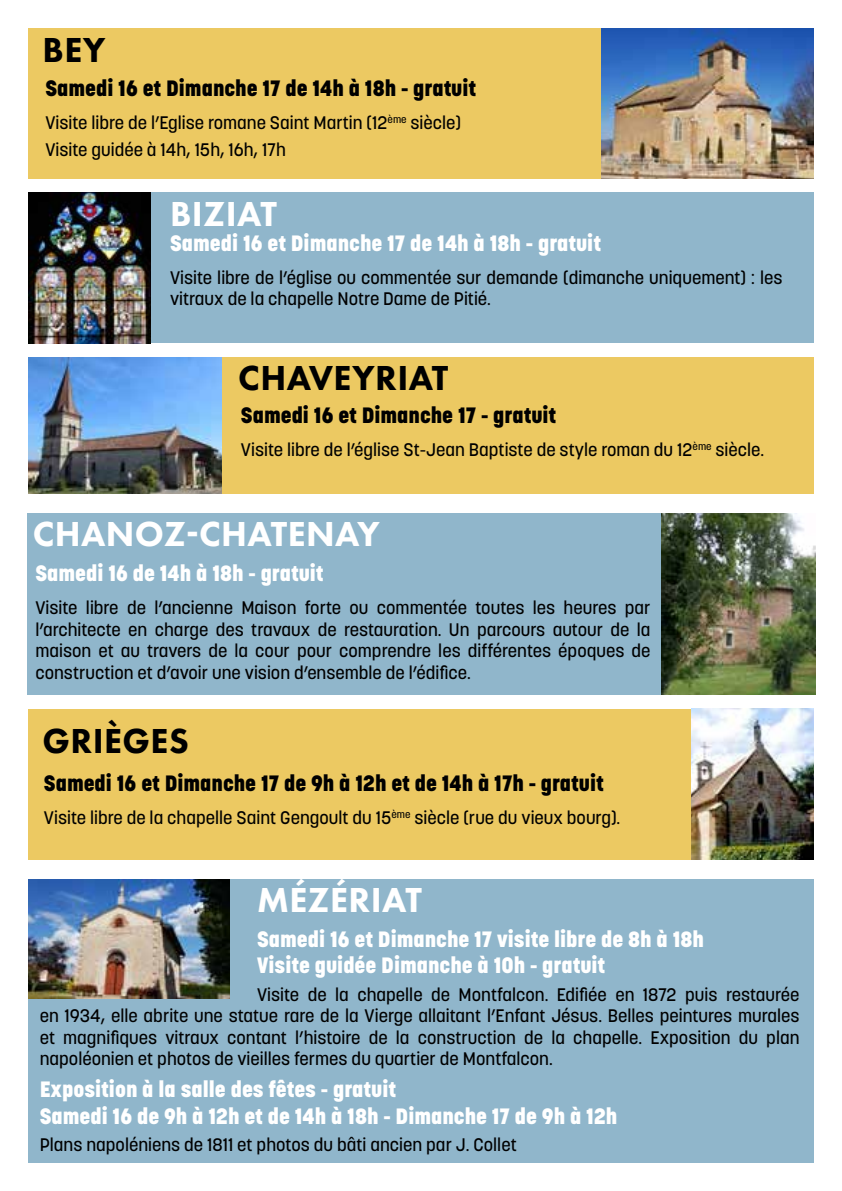
<style>
.page{position:relative;width:842px;height:1191px;background:#fff}
.page>*{position:absolute;margin:0;border:0;box-sizing:border-box;transform-origin:0 0}
.t1{font:800 36px "Futura PT";letter-spacing:.01em;color:#fff}
.t2{font:800 36px "Futura PT";letter-spacing:.01em;color:#000}
.t3{font:800 22px/26.4px "Korolev";color:#fff}
.t4{font:800 22px "Korolev";color:#000}
.t5{font:500 18px/21.6px "Korolev";color:#000}
</style>
<div class="page">
<div style="left:28px;top:28px;width:786px;height:151px;background:#ecc962"></div>
<div style="left:28px;top:193px;width:786px;height:150px;background:#90b6cb"></div>
<div style="left:28px;top:879px;width:786px;height:283px;background:#90b6cb"></div>
<img style="left:601px;top:28px;width:213px;height:151px">
<img style="left:28px;top:193px;width:122px;height:150px">
<div style="left:28px;top:709px;width:786px;height:150px;background:#ecc962"></div>
<img style="left:692px;top:709px;width:122px;height:150px">
<div style="left:28px;top:357px;width:786px;height:136px;background:#ecc962"></div>
<img style="left:28px;top:357px;width:193px;height:136px">
<div style="left:27px;top:513px;width:785px;height:181px;background:#90b6cb"></div>
<img style="left:662px;top:513px;width:153px;height:181px">
<img style="left:28px;top:879px;width:201px;height:119px">
<h1 class="t2" style="left:43px;top:27px;width:64px">BEY</h1>
<p class="t4" style="left:45px;top:75px;width:432px">Samedi 16 et Dimanche 17 de 14h à 18h - gratuit</p>
<p class="t5" style="left:45px;top:109px;width:417px;line-height:27.2px">Visite libre de l’Eglise romane Saint Martin (12<sup>ème</sup> siècle)<br>Visite guidée à 14h, 15h, 16h, 17h</p>
<h1 class="t1" style="left:170px;top:191px;width:108px">BIZIAT</h1>
<p class="t3" style="left:170px;top:230px;width:432px">Samedi 16 et Dimanche 17 de 14h à 18h - gratuit</p>
<p class="t5" style="left:170px;top:266px;width:614px">Visite libre de l’église ou commentée sur demande (dimanche uniquement) : les vitraux de la chapelle Notre Dame de Pitié.</p>
<h1 class="t2" style="left:238px;top:356px;width:212px">CHAVEYRIAT</h1>
<p class="t4" style="left:241px;top:401px;width:317px">Samedi 16 et Dimanche 17 - gratuit</p>
<p class="t5" style="left:241px;top:438px;width:525px">Visite libre de l’église St-Jean Baptiste de style roman du 12<sup>ème</sup> siècle.</p>
<h1 class="t1" style="left:33px;top:512px;width:349px">CHANOZ-CHATENAY</h1>
<p class="t3" style="left:35px;top:560px;width:290px">Samedi 16 de 14h à 18h - gratuit</p>
<p class="t5" style="left:35px;top:597px;width:617px;text-align:justify">Visite libre de l’ancienne Maison forte ou commentée toutes les heures par l’architecte en charge des travaux de restauration. Un parcours autour de la maison et au travers de la cour pour comprendre les différentes époques de construction et d’avoir une vision d’ensemble de l’édifice.</p>
<h1 class="t2" style="left:43px;top:719px;width:148px">GRIÈGES</h1>
<p class="t4" style="left:44px;top:769px;width:561px">Samedi 16 et Dimanche 17 de 9h à 12h et de 14h à 17h - gratuit</p>
<p class="t5" style="left:44px;top:806px;width:578px">Visite libre de la chapelle Saint Gengoult du 15<sup>ème</sup> siècle (rue du vieux bourg).</p>
<h1 class="t1" style="left:257px;top:877px;width:166px">MÉZÉRIAT</h1>
<p class="t3" style="left:257px;top:926px;width:448px">Samedi 16 et Dimanche 17 visite libre de 8h à 18h<br>Visite guidée Dimanche à 10h - gratuit</p>
<p class="t5" style="left:40px;top:983px;width:761px;text-align:justify;text-indent:217px">Visite de la chapelle de Montfalcon. Edifiée en 1872 puis restaurée en 1934, elle abrite une statue rare de la Vierge allaitant l’Enfant Jésus. Belles peintures murales et magnifiques vitraux contant l’histoire de la construction de la chapelle. Exposition du plan napoléonien et photos de vieilles fermes du quartier de Montfalcon.</p>
<p class="t3" style="left:40px;top:1076px;width:579px">Exposition à la salle des fêtes - gratuit<br>Samedi 16 de 9h à 12h et de 14h à 18h - Dimanche 17 de 9h à 12h</p>
<p class="t5" style="left:40px;top:1134px;width:479px">Plans napoléniens de 1811 et photos du bâti ancien par J. Collet</p>
</div>
